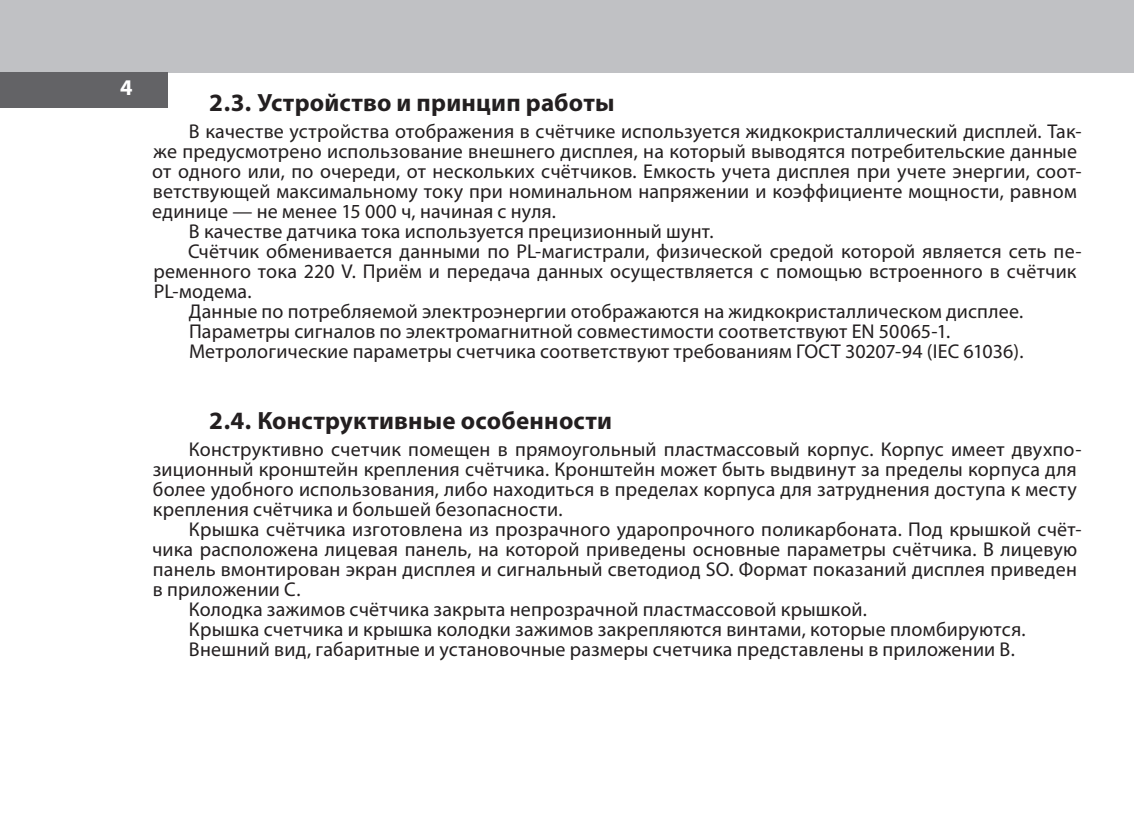
<style>
.page{position:relative;width:1134px;height:815px;background:#fff}
.page>*{position:absolute;margin:0;border:0;box-sizing:border-box;transform-origin:0 0}
.t1{font:700 25px "Myriad Pro";letter-spacing:.01em;color:#231f20}
.t2{font:700 22.5px "Myriad Pro";color:#fff}
.t3{font:20px/20px "Myriad Pro";letter-spacing:.01em;color:#231f20}
</style>
<div class="page">
<div style="left:0;top:0;width:1134px;height:73px;background:#c0c1c4"></div>
<div style="left:0;top:73px;width:167px;height:35px;background:#636366"></div>
<p class="t2" style="left:120px;top:75px;width:14px">4</p>
<p class="t1" style="left:209px;top:88px;width:407px">2.3. Устройство и принцип работы</p>
<p class="t3" style="left:189px;top:122px;width:894px">В качестве устройства отображения в счётчике используется жидкокристаллический дисплей. Так-</p>
<p class="t3" style="left:154px;top:142px;width:925px">же предусмотрено использование внешнего дисплея, на который выводятся потребительские данные</p>
<p class="t3" style="left:152px;top:162px;width:931px">от одного или, по очереди, от нескольких счётчиков. Емкость учета дисплея при учете энергии, соот-</p>
<p class="t3" style="left:153px;top:182px;width:925px">ветствующей максимальному току при номинальном напряжении и коэффициенте мощности, равном</p>
<p class="t3" style="left:152px;top:202px;width:405px">единице — не менее 15 000 ч, начиная с нуля.</p>
<p class="t3" style="left:189px;top:222px;width:526px">В качестве датчика тока используется прецизионный шунт.</p>
<p class="t3" style="left:188px;top:242px;width:895px">Счётчик обменивается данными по PL-магистрали, физической средой которой является сеть пе-</p>
<p class="t3" style="left:153px;top:262px;width:925px">ременного тока 220 V. Приём и передача данных осуществляется с помощью встроенного в счётчик</p>
<p class="t3" style="left:154px;top:282px;width:99px">PL-модема.</p>
<p class="t3" style="left:189px;top:302px;width:836px">Данные по потребляемой электроэнергии отображаются на жидкокристаллическом дисплее.</p>
<p class="t3" style="left:189px;top:322px;width:763px">Параметры сигналов по электромагнитной совместимости соответствуют EN 50065-1.</p>
<p class="t3" style="left:189px;top:342px;width:836px">Метрологические параметры счетчика соответствуют требованиям ГОСТ 30207-94 (IEC 61036).</p>
<p class="t1" style="left:209px;top:407px;width:404px">2.4. Конструктивные особенности</p>
<p class="t3" style="left:153px;top:440px;width:930px;text-indent:36px">Конструктивно счетчик помещен в прямоугольный пластмассовый корпус. Корпус имеет двухпо&shy;зиционный кронштейн крепления счётчика. Кронштейн может быть выдвинут за пределы корпуса для более удобного использования, либо находиться в пределах корпуса для затруднения доступа к месту крепления счётчика и большей безопасности.</p>
<p class="t3" style="left:189px;top:520px;width:894px">Крышка счётчика изготовлена из прозрачного ударопрочного поликарбоната. Под крышкой счёт-</p>
<p class="t3" style="left:152px;top:540px;width:927px">чика расположена лицевая панель, на которой приведены основные параметры счётчика. В лицевую</p>
<p class="t3" style="left:153px;top:560px;width:925px">панель вмонтирован экран дисплея и сигнальный светодиод SO. Формат показаний дисплея приведен</p>
<p class="t3" style="left:153px;top:580px;width:149px">в приложении C.</p>
<p class="t3" style="left:189px;top:600px;width:679px">Колодка зажимов счётчика закрыта непрозрачной пластмассовой крышкой.</p>
<p class="t3" style="left:189px;top:620px;width:838px">Крышка счетчика и крышка колодки зажимов закрепляются винтами, которые пломбируются.</p>
<p class="t3" style="left:189px;top:640px;width:827px">Внешний вид, габаритные и установочные размеры счетчика представлены в приложении B.</p>
</div>
